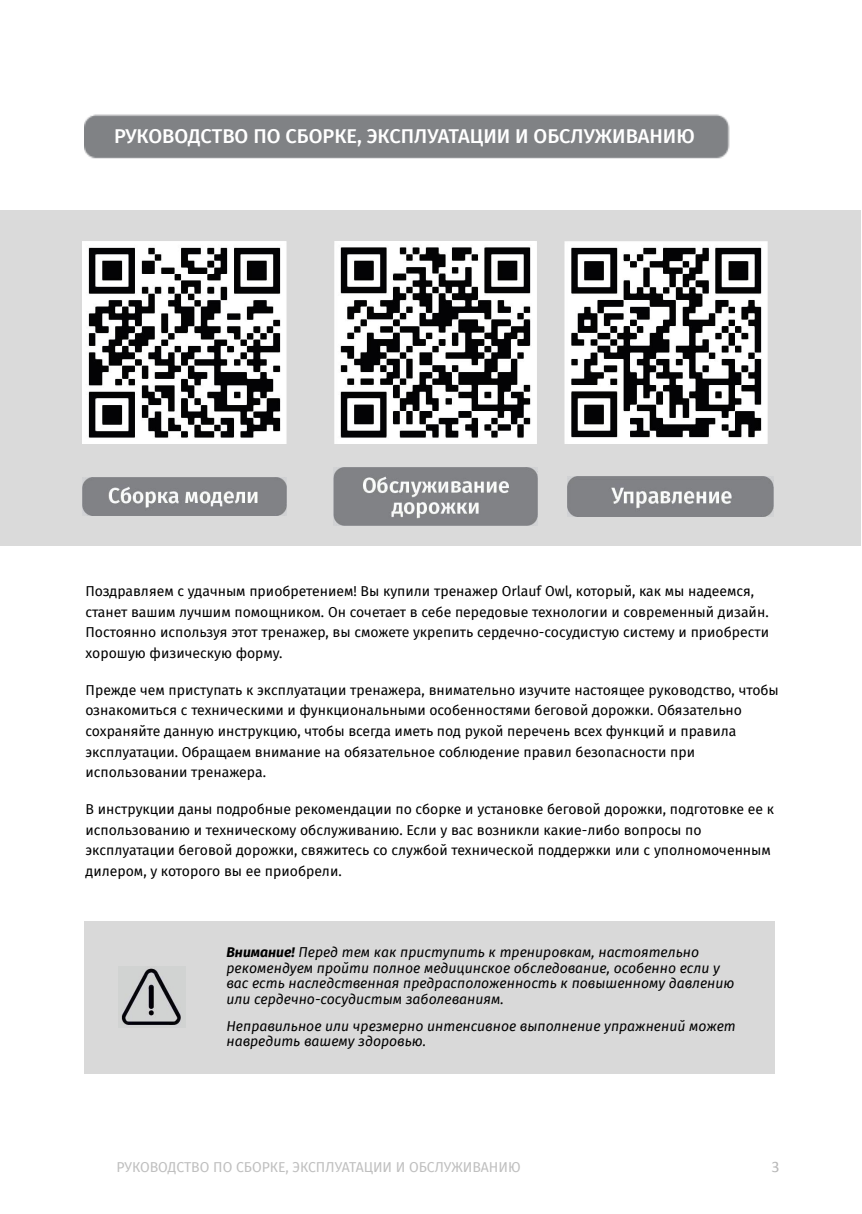
<style>
.page{position:relative;width:862px;height:1214px;background:#fff}
.page>*{position:absolute;margin:0;border:0;box-sizing:border-box;transform-origin:0 0}
.t1{font:500 20px "Fira Sans";color:#fff}
.t2{font:16px "Calibri";color:#b7b7b7}
.t3{font:14px/20.6px "Fira Sans";color:#000}
.t4{font:italic 14px/15.4px "Fira Sans";color:#000}
.t5{font:14px "Fira Sans";color:#bfbfbf}
.s1{font-weight:700}
</style>
<div class="page">
<img style="left:84px;top:114px;width:646px;height:45px">
<div style="left:0;top:210px;width:80px;height:28px;background:#dadada"></div>
<div style="left:80px;top:210px;width:236px;height:28px;background:#dadada"></div>
<div style="left:316px;top:210px;width:239px;height:28px;background:#dadada"></div>
<div style="left:555px;top:210px;width:222px;height:28px;background:#dadada"></div>
<div style="left:777px;top:210px;width:84px;height:28px;background:#dadada"></div>
<div style="left:0;top:238px;width:80px;height:210px;background:#dadada"></div>
<div style="left:80px;top:238px;width:236px;height:210px;background:#dadada"></div>
<div style="left:316px;top:238px;width:239px;height:210px;background:#dadada"></div>
<div style="left:555px;top:238px;width:222px;height:210px;background:#dadada"></div>
<div style="left:777px;top:238px;width:84px;height:210px;background:#dadada"></div>
<div style="left:0;top:448px;width:80px;height:98px;background:#dadada"></div>
<div style="left:80px;top:448px;width:236px;height:98px;background:#dadada"></div>
<div style="left:316px;top:448px;width:239px;height:98px;background:#dadada"></div>
<div style="left:555px;top:448px;width:222px;height:98px;background:#dadada"></div>
<div style="left:777px;top:448px;width:84px;height:98px;background:#dadada"></div>
<div style="left:84px;top:921px;width:142px;height:153px;background:#d9d9d9"></div>
<div style="left:226px;top:921px;width:550px;height:153px;background:#d9d9d9"></div>
<img style="left:82px;top:241px;width:204px;height:203px">
<img style="left:334px;top:241px;width:203px;height:203px">
<img style="left:565px;top:241px;width:202px;height:203px">
<img style="left:82px;top:478px;width:204px;height:37px">
<img style="left:334px;top:467px;width:204px;height:59px">
<img style="left:567px;top:476px;width:207px;height:41px">
<img style="left:121px;top:966px;width:60px;height:59px">
<h1 class="t1" style="left:114px;top:120px;width:582px">РУКОВОДСТВО ПО СБОРКЕ, ЭКСПЛУАТАЦИИ И ОБСЛУЖИВАНИЮ</h1>
<p class="t3" style="left:86px;top:580px;width:685px">Поздравляем с удачным приобретением! Вы купили тренажер Orlauf Owl, который, как мы надеемся, станет вашим лучшим помощником. Он сочетает в себе передовые технологии и современный дизайн.<br>Постоянно используя этот тренажер, вы сможете укрепить сердечно-сосудистую систему и приобрести хорошую физическую форму.</p>
<p class="t3" style="left:85px;top:679px;width:695px">Прежде чем приступать к эксплуатации тренажера, внимательно изучите настоящее руководство, чтобы ознакомиться с техническими и функциональными ocoбeнноcтями беговой дорожки. Обязательно сохраняйте данную инструкцию, чтобы всегда иметь под рукой перечень всех функций и правила эксплуатации. Oбpaщaeм внимание на обязательное соблюдение правил безопасности при использовании тренажера.</p>
<p class="t3" style="left:86px;top:798px;width:690px">B инструкции даны подробные рекомендации по сборке и установке беговой дорожки, подготовке ее к использованию и техническому обслуживанию. Если y вас возникли кaкиe-либo вопросы по эксплуатации беговой дорожки, свяжитесь со службой технической поддержки или с уполномоченным дилером, у которого вы ее приобрели.</p>
<p class="t4" style="left:226px;top:944px;width:510px"><span class="s1">Внимание!</span> Перед тем как приступить к тренировкам, настоятельно рекомендуем пройти полное медицинское обследование, особенно если у вас есть наследственная предрасположенность к повышенному давлению или сердечно-сосудистым заболеваниям.</p>
<p class="t4" style="left:226px;top:1018px;width:511px">Неправильное или чрезмерно интенсивное выполнение упражнений может навредить вашему здоровью.</p>
<p class="t5" style="left:117px;top:1157px;width:405px">РУКОВОДСТВО ПО СБОРКЕ, ЭКСПЛУАТАЦИИ И ОБСЛУЖИВАНИЮ</p>
<p class="t2" style="left:771px;top:1159px;width:10px">3</p>
</div>
